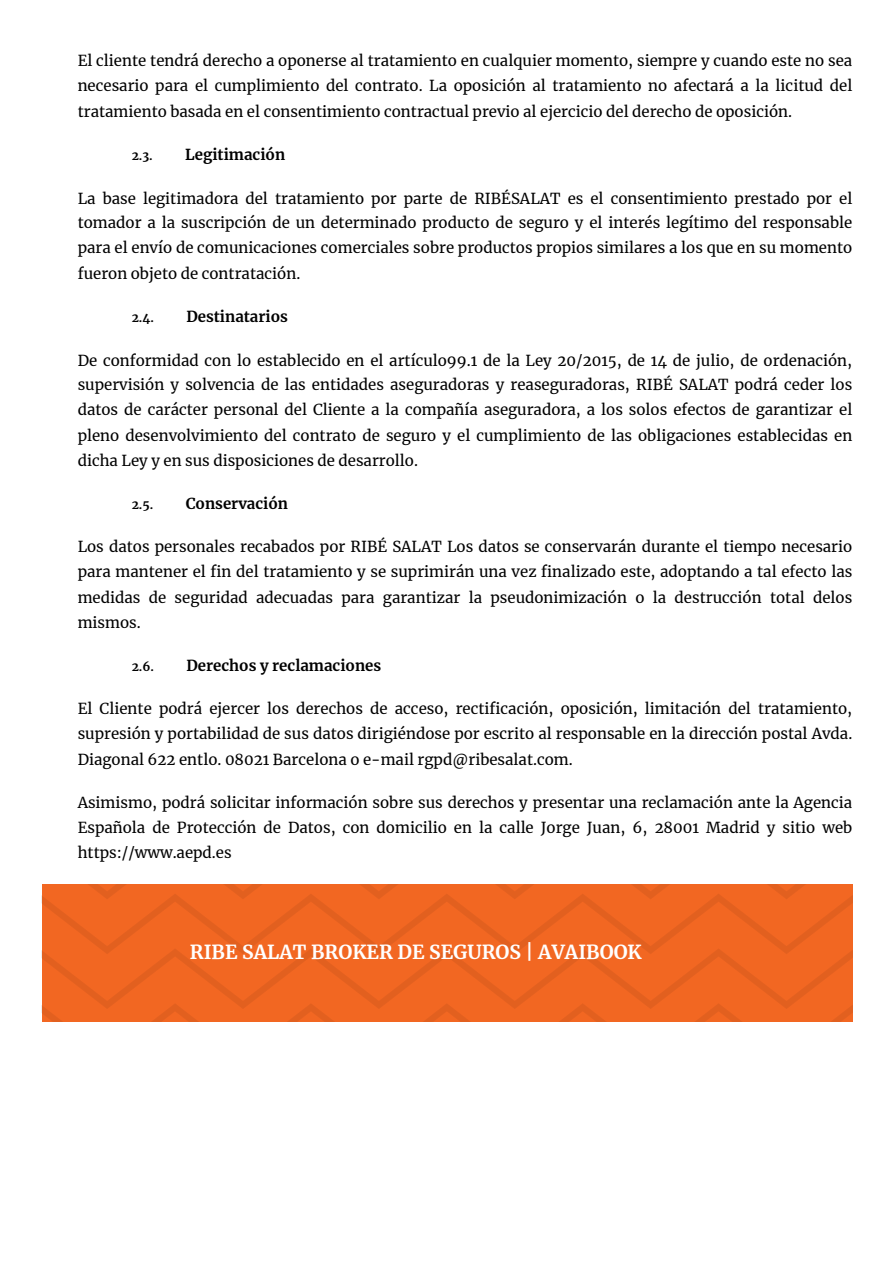
<style>
.page{position:relative;width:894px;height:1263px;background:#fff}
.page>*{position:absolute;margin:0;border:0;box-sizing:border-box;transform-origin:0 0}
.t1{font:700 19.2px "Merriweather";color:#fff}
.t2{font:15px/25.3px "Merriweather";color:#000;text-align:justify}
.t3{font:700 15px "Merriweather";color:#000}
.t4{font:700 12px "Merriweather";color:#000}
</style>
<div class="page">
<img style="left:42px;top:884px;width:810px;height:138px">
<p class="t2" style="left:78px;top:48px;width:775px">El cliente tendrá derecho a oponerse al tratamiento en cualquier momento, siempre y cuando este no sea necesario para el cumplimiento del contrato. La oposición al tratamiento no afectará a la licitud del tratamiento basada en el consentimiento contractual previo al ejercicio del derecho de oposición.</p>
<p class="t4" style="left:132px;top:148px;width:23px">2.3.</p>
<p class="t3" style="left:185px;top:145px;width:101px">Legitimación</p>
<p class="t2" style="left:78px;top:186px;width:775px">La base legitimadora del tratamiento por parte de RIBÉSALAT es el consentimiento prestado por el tomador a la suscripción de un determinado producto de seguro y el interés legítimo del responsable para el envío de comunicaciones comerciales sobre productos propios similares a los que en su momento fueron objeto de contratación.</p>
<p class="t4" style="left:132px;top:310px;width:24px">2.4.</p>
<p class="t3" style="left:186px;top:307px;width:103px">Destinatarios</p>
<p class="t2" style="left:78px;top:348px;width:775px">De conformidad con lo establecido en el artículo99.1 de la Ley 20/2015, de 14 de julio, de ordenación, supervisión y solvencia de las entidades aseguradoras y reaseguradoras, RIBÉ SALAT podrá ceder los datos de carácter personal del Cliente a la compañía aseguradora, a los solos efectos de garantizar el pleno desenvolvimiento del contrato de seguro y el cumplimiento de las obligaciones establecidas en dicha Ley y en sus disposiciones de desarrollo.</p>
<p class="t4" style="left:132px;top:497px;width:23px">2.5.</p>
<p class="t3" style="left:186px;top:494px;width:104px">Conservación</p>
<p class="t2" style="left:78px;top:534px;width:775px">Los datos personales recabados por RIBÉ SALAT Los datos se conservarán durante el tiempo necesario para mantener el fin del tratamiento y se suprimirán una vez finalizado este, adoptando a tal efecto las medidas de seguridad adecuadas para garantizar la pseudonimización o la destrucción total delos mismos.</p>
<p class="t4" style="left:132px;top:659px;width:24px">2.6.</p>
<p class="t3" style="left:186px;top:656px;width:196px">Derechos y reclamaciones</p>
<p class="t2" style="left:78px;top:696px;width:775px">El Cliente podrá ejercer los derechos de acceso, rectificación, oposición, limitación del tratamiento, supresión y portabilidad de sus datos dirigiéndose por escrito al responsable en la dirección postal Avda.<br>Diagonal 622 entlo. 08021 Barcelona o e-mail rgpd@ribesalat.com.</p>
<p class="t2" style="left:78px;top:790px;width:775px">Asimismo, podrá solicitar información sobre sus derechos y presentar una reclamación ante la Agencia Española de Protección de Datos, con domicilio en la calle Jorge Juan, 6, 28001 Madrid y sitio web https://www.aepd.es</p>
<p class="t1" style="left:190px;top:940px;width:453px">RIBE SALAT BROKER DE SEGUROS | AVAIBOOK</p>
</div>
